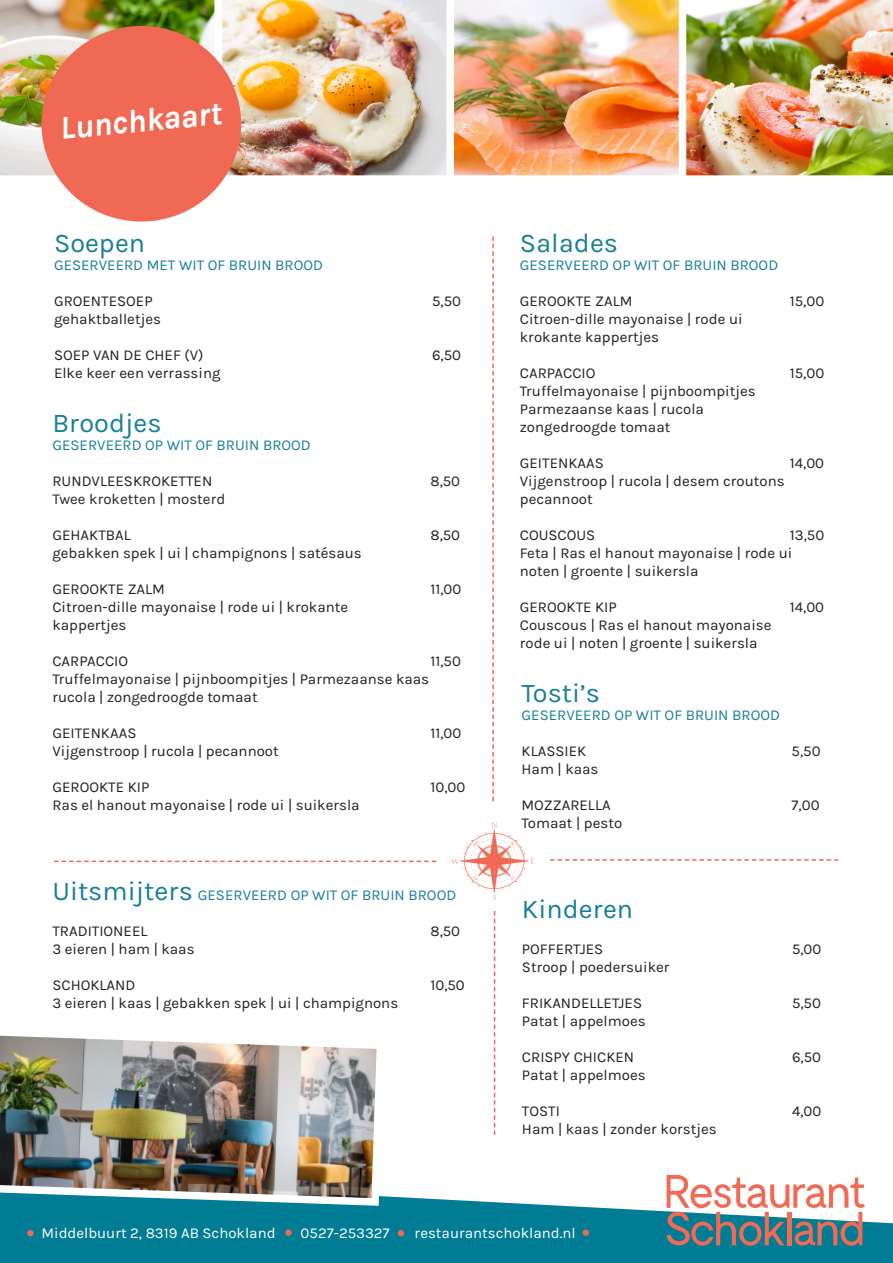
<style>
.page{position:relative;width:893px;height:1263px;background:#fff}
.page>*{position:absolute;margin:0;border:0;box-sizing:border-box;transform-origin:0 0}
.t1{font:italic 700 33px "Karla";color:#fff}
.t2{font:27px "Karla";color:#177f99}
.t3{font:15px "Karla";color:#231f20}
.t4{font:15px "Karla";color:#177f99}
.t5{font:15px "Karla";color:#fff}
.t6{font:15px "Karla";color:#20262d}
.s1{color:#231f20}
.s2{font-size:27px}
</style>
<div class="page">
<svg style="left:0;top:1176px;width:893px;height:87px;fill:#007c95"></svg>
<svg style="left:550px;top:859px;width:288px;height:2px"></svg>
<svg style="left:492px;top:237px;width:2px;height:564px"></svg>
<svg style="left:451px;top:823px;width:83px;height:77px"></svg>
<svg style="left:54px;top:861px;width:382px;height:1px"></svg>
<svg style="left:285px;top:1229px;width:7px;height:7px"></svg>
<svg style="left:398px;top:1230px;width:6px;height:6px"></svg>
<div style="left:583px;top:1229px;width:6px;height:7px;background:#ef6955;border-radius:50%"></div>
<div style="left:27px;top:1230px;width:7px;height:6px;background:#ef6955;border-radius:50%"></div>
<img style="left:0;top:1035px;width:388px;height:175px">
<svg style="left:494px;top:911px;width:1px;height:224px"></svg>
<div style="left:41px;top:26px;width:200px;height:196px;background:#ef6955;border-radius:50%"></div>
<img style="left:0;top:0;width:893px;height:183px">
<svg style="left:667px;top:1175px;width:198px;height:71px"></svg>
<p class="t1" style="left:58px;top:108px;width:164px;rotate:-5deg">Lunchkaart</p>
<p class="t2" style="left:54px;top:228px;width:93px">Soepen</p>
<p class="t4" style="left:54px;top:257px;width:271px">GESERVEERD MET WIT OF BRUIN BROOD</p>
<p class="t3" style="left:54px;top:293px;width:112px">GROENTESOEP €</p>
<p class="t3" style="left:432px;top:293px;width:31px">5,50</p>
<p class="t3" style="left:54px;top:311px;width:109px">gehaktballetjes</p>
<p class="t3" style="left:54px;top:347px;width:151px">SOEP VAN DE CHEF (V)</p>
<p class="t3" style="left:432px;top:347px;width:31px">6,50</p>
<p class="t3" style="left:54px;top:365px;width:168px">Elke keer een verrassing</p>
<p class="t2" style="left:52px;top:408px;width:111px">Broodjes</p>
<p class="t4" style="left:52px;top:437px;width:260px">GESERVEERD OP WIT OF BRUIN BROOD</p>
<p class="t3" style="left:52px;top:473px;width:161px">RUNDVLEESKROKETTEN</p>
<p class="t3" style="left:430px;top:473px;width:31px">8,50</p>
<p class="t6" style="left:52px;top:491px;width:174px">Twee kroketten <span class="s1">|</span> mosterd</p>
<p class="t3" style="left:52px;top:527px;width:80px">GEHAKTBAL</p>
<p class="t3" style="left:430px;top:527px;width:31px">8,50</p>
<p class="t3" style="left:52px;top:545px;width:311px">gebakken spek | ui | champignons | satésaus</p>
<p class="t3" style="left:52px;top:581px;width:114px">GEROOKTE ZALM</p>
<p class="t3" style="left:430px;top:581px;width:32px">11,00</p>
<p class="t3" style="left:52px;top:599px;width:297px">Citroen-dille mayonaise | rode ui | krokante</p>
<p class="t3" style="left:52px;top:617px;width:76px">kappertjes</p>
<p class="t3" style="left:52px;top:653px;width:77px">CARPACCIO</p>
<p class="t3" style="left:430px;top:653px;width:32px">11,50</p>
<p class="t3" style="left:52px;top:671px;width:378px">Truffelmayonaise | pijnboompitjes | Parmezaanse kaas</p>
<p class="t3" style="left:52px;top:689px;width:207px">rucola | zongedroogde tomaat</p>
<p class="t3" style="left:52px;top:725px;width:85px">GEITENKAAS</p>
<p class="t3" style="left:430px;top:725px;width:32px">11,00</p>
<p class="t3" style="left:52px;top:743px;width:228px">Vijgenstroop | rucola | pecannoot</p>
<p class="t3" style="left:52px;top:779px;width:98px">GEROOKTE KIP</p>
<p class="t3" style="left:430px;top:779px;width:36px">10,00</p>
<p class="t3" style="left:52px;top:797px;width:309px">Ras el hanout mayonaise | rode ui | suikersla</p>
<p class="t4" style="left:52px;top:887px;width:405px"><span class="s2">Uitsmijters</span> GESERVEERD OP WIT OF BRUIN BROOD</p>
<p class="t3" style="left:52px;top:923px;width:97px">TRADITIONEEL</p>
<p class="t3" style="left:430px;top:923px;width:31px">8,50</p>
<p class="t3" style="left:52px;top:941px;width:144px">3 eieren | ham | kaas</p>
<p class="t3" style="left:52px;top:977px;width:84px">SCHOKLAND</p>
<p class="t3" style="left:430px;top:977px;width:36px">10,50</p>
<p class="t3" style="left:52px;top:995px;width:347px">3 eieren | kaas | gebakken spek | ui | champignons</p>
<p class="t2" style="left:520px;top:228px;width:100px">Salades</p>
<p class="t4" style="left:520px;top:257px;width:260px">GESERVEERD OP WIT OF BRUIN BROOD</p>
<p class="t3" style="left:520px;top:293px;width:114px">GEROOKTE ZALM</p>
<p class="t3" style="left:790px;top:293px;width:36px">15,00</p>
<p class="t3" style="left:520px;top:311px;width:224px">Citroen-dille mayonaise | rode ui</p>
<p class="t3" style="left:520px;top:329px;width:141px">krokante kappertjes</p>
<p class="t3" style="left:520px;top:365px;width:77px">CARPACCIO</p>
<p class="t3" style="left:790px;top:365px;width:36px">15,00</p>
<p class="t3" style="left:520px;top:383px;width:237px">Truffelmayonaise | pijnboompitjes</p>
<p class="t3" style="left:520px;top:401px;width:186px">Parmezaanse kaas | rucola</p>
<p class="t3" style="left:520px;top:419px;width:152px">zongedroogde tomaat</p>
<p class="t3" style="left:520px;top:455px;width:85px">GEITENKAAS</p>
<p class="t3" style="left:790px;top:455px;width:36px">14,00</p>
<p class="t3" style="left:520px;top:473px;width:266px">Vijgenstroop | rucola | desem croutons</p>
<p class="t3" style="left:520px;top:491px;width:74px">pecannoot</p>
<p class="t3" style="left:520px;top:527px;width:77px">COUSCOUS</p>
<p class="t3" style="left:790px;top:527px;width:36px">13,50</p>
<p class="t3" style="left:520px;top:545px;width:274px">Feta | Ras el hanout mayonaise | rode ui</p>
<p class="t3" style="left:520px;top:563px;width:180px">noten | groente | suikersla</p>
<p class="t3" style="left:520px;top:599px;width:98px">GEROOKTE KIP</p>
<p class="t3" style="left:790px;top:599px;width:36px">14,00</p>
<p class="t3" style="left:520px;top:617px;width:253px">Couscous | Ras el hanout mayonaise</p>
<p class="t3" style="left:520px;top:635px;width:239px">rode ui | noten | groente | suikersla</p>
<p class="t2" style="left:522px;top:678px;width:80px">Tosti’s</p>
<p class="t4" style="left:522px;top:707px;width:260px">GESERVEERD OP WIT OF BRUIN BROOD</p>
<p class="t3" style="left:522px;top:743px;width:66px">KLASSIEK</p>
<p class="t3" style="left:792px;top:743px;width:31px">5,50</p>
<p class="t3" style="left:522px;top:761px;width:78px">Ham | kaas</p>
<p class="t3" style="left:522px;top:797px;width:91px">MOZZARELLA</p>
<p class="t3" style="left:792px;top:797px;width:30px">7,00</p>
<p class="t3" style="left:522px;top:815px;width:102px">Tomaat | pesto</p>
<p class="t2" style="left:522px;top:894px;width:113px">Kinderen</p>
<p class="t3" style="left:522px;top:941px;width:83px">POFFERTJES</p>
<p class="t3" style="left:792px;top:941px;width:31px">5,00</p>
<p class="t3" style="left:522px;top:959px;width:149px">Stroop | poedersuiker</p>
<p class="t3" style="left:522px;top:995px;width:122px">FRIKANDELLETJES</p>
<p class="t3" style="left:792px;top:995px;width:31px">5,50</p>
<p class="t3" style="left:522px;top:1013px;width:125px">Patat | appelmoes</p>
<p class="t3" style="left:522px;top:1049px;width:114px">CRISPY CHICKEN</p>
<p class="t3" style="left:792px;top:1049px;width:31px">6,50</p>
<p class="t3" style="left:522px;top:1067px;width:125px">Patat | appelmoes</p>
<p class="t3" style="left:522px;top:1103px;width:39px">TOSTI</p>
<p class="t3" style="left:792px;top:1103px;width:31px">4,00</p>
<p class="t3" style="left:522px;top:1121px;width:196px">Ham | kaas | zonder korstjes</p>
<p class="t5" style="left:41px;top:1224px;width:236px">Middelbuurt 2, 8319 AB Schokland</p>
<p class="t5" style="left:301px;top:1224px;width:91px">0527-253327</p>
<p class="t5" style="left:415px;top:1224px;width:163px">restaurantschokland.nl</p>
</div>
